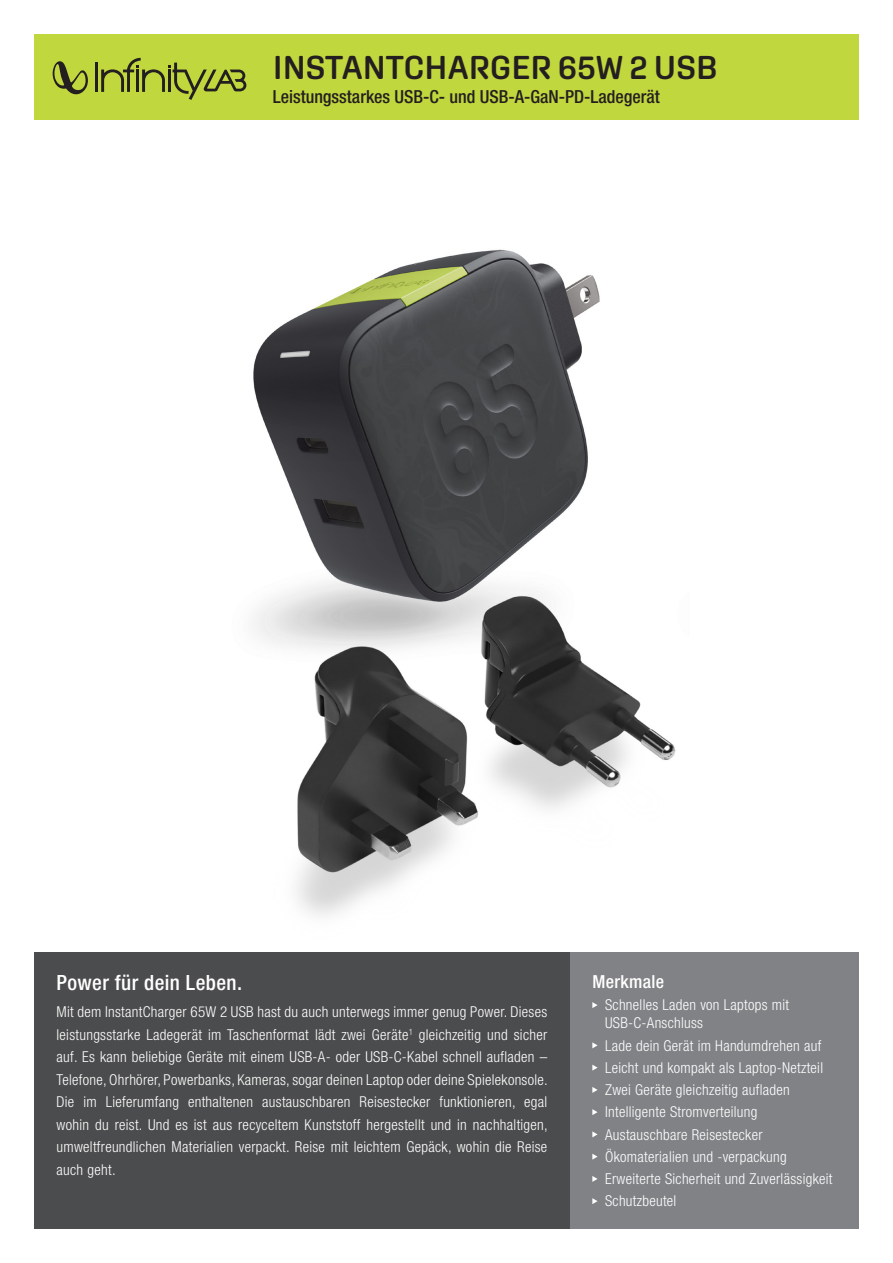
<style>
.page{position:relative;width:893px;height:1263px;background:#fff}
.page>*{position:absolute;margin:0;border:0;box-sizing:border-box;transform-origin:0 0}
.t1{font:600 33px "Aglet Sans";color:#231f20}
.t2{font:500 condensed 21px "Helvetica Neue LT Pro";letter-spacing:.02em;color:#fff}
.t3{font:500 condensed 18px "Helvetica Neue LT Pro";color:#231f20}
.t4{font:500 condensed 18px "Helvetica Neue LT Pro";letter-spacing:.02em;color:#fff}
.t5{font:300 condensed 15px/22.5px "Helvetica Neue LT Pro";letter-spacing:.02em;color:#fff}
</style>
<div class="page">
<img style="left:133px;top:249px;width:626px;height:704px">
<div style="left:34px;top:34px;width:825px;height:85px;background:#c0d73d"></div>
<div style="left:570px;top:953px;width:289px;height:276px;background:#808285"></div>
<svg style="left:592px;top:1002px;width:6px;height:6px"></svg>
<svg style="left:592px;top:1042px;width:6px;height:6px"></svg>
<svg style="left:592px;top:1064px;width:6px;height:7px"></svg>
<svg style="left:592px;top:1087px;width:6px;height:6px"></svg>
<svg style="left:592px;top:1109px;width:6px;height:6px"></svg>
<svg style="left:592px;top:1131px;width:6px;height:6px"></svg>
<svg style="left:592px;top:1154px;width:6px;height:6px"></svg>
<svg style="left:592px;top:1176px;width:6px;height:6px"></svg>
<svg style="left:592px;top:1198px;width:6px;height:6px"></svg>
<div style="left:34px;top:953px;width:536px;height:276px;background:#4b4c4d"></div>
<hr style="left:95px;top:63px;width:3px;height:29px;background:#231f20">
<svg style="left:52px;top:61px;width:36px;height:33px"></svg>
<svg style="left:101px;top:58px;width:145px;height:42px"></svg>
<p class="t1" style="left:273px;top:47px;width:446px">INSTANTCHARGER 65W 2 USB</p>
<p class="t3" style="left:273px;top:86px;width:389px">Leistungsstarkes USB-C- und USB-A-GaN-PD-Ladegerät</p>
<p class="t2" style="left:57px;top:970px;width:187px">Power für dein Leben.</p>
<p class="t5" style="left:57px;top:1000px;width:493px;text-align:justify">Mit dem InstantCharger 65W 2 USB hast du auch unterwegs immer genug Power. Dieses leistungsstarke Ladegerät im Taschenformat lädt zwei Geräte<sup>1</sup> gleichzeitig und sicher auf. Es kann beliebige Geräte mit einem USB-A- oder USB-C-Kabel schnell aufladen – Telefone, Ohrhörer, Powerbanks, Kameras, sogar deinen Laptop oder deine Spielekonsole.<br>Die im Lieferumfang enthaltenen austauschbaren Reisestecker funktionieren, egal wohin du reist. Und es ist aus recyceltem Kunststoff hergestellt und in nachhaltigen, umweltfreundlichen Materialien verpackt. Reise mit leichtem Gepäck, wohin die Reise auch geht.</p>
<p class="t4" style="left:592px;top:971px;width:73px">Merkmale</p>
<p class="t5" style="left:605px;top:996px;width:185px;line-height:18px">Schnelles Laden von Laptops mit<br>USB-C-Anschluss</p>
<p class="t5" style="left:605px;top:1034px;width:218px">Lade dein Gerät im Handumdrehen auf</p>
<p class="t5" style="left:605px;top:1056px;width:219px">Leicht und kompakt als Laptop-Netzteil</p>
<p class="t5" style="left:605px;top:1078px;width:186px">Zwei Geräte gleichzeitig aufladen</p>
<p class="t5" style="left:605px;top:1101px;width:154px">Intelligente Stromverteilung</p>
<p class="t5" style="left:605px;top:1123px;width:159px">Austauschbare Reisestecker</p>
<p class="t5" style="left:605px;top:1145px;width:183px">Ökomaterialien und -verpackung</p>
<p class="t5" style="left:605px;top:1167px;width:229px">Erweiterte Sicherheit und Zuverlässigkeit</p>
<p class="t5" style="left:605px;top:1190px;width:73px">Schutzbeutel</p>
</div>
